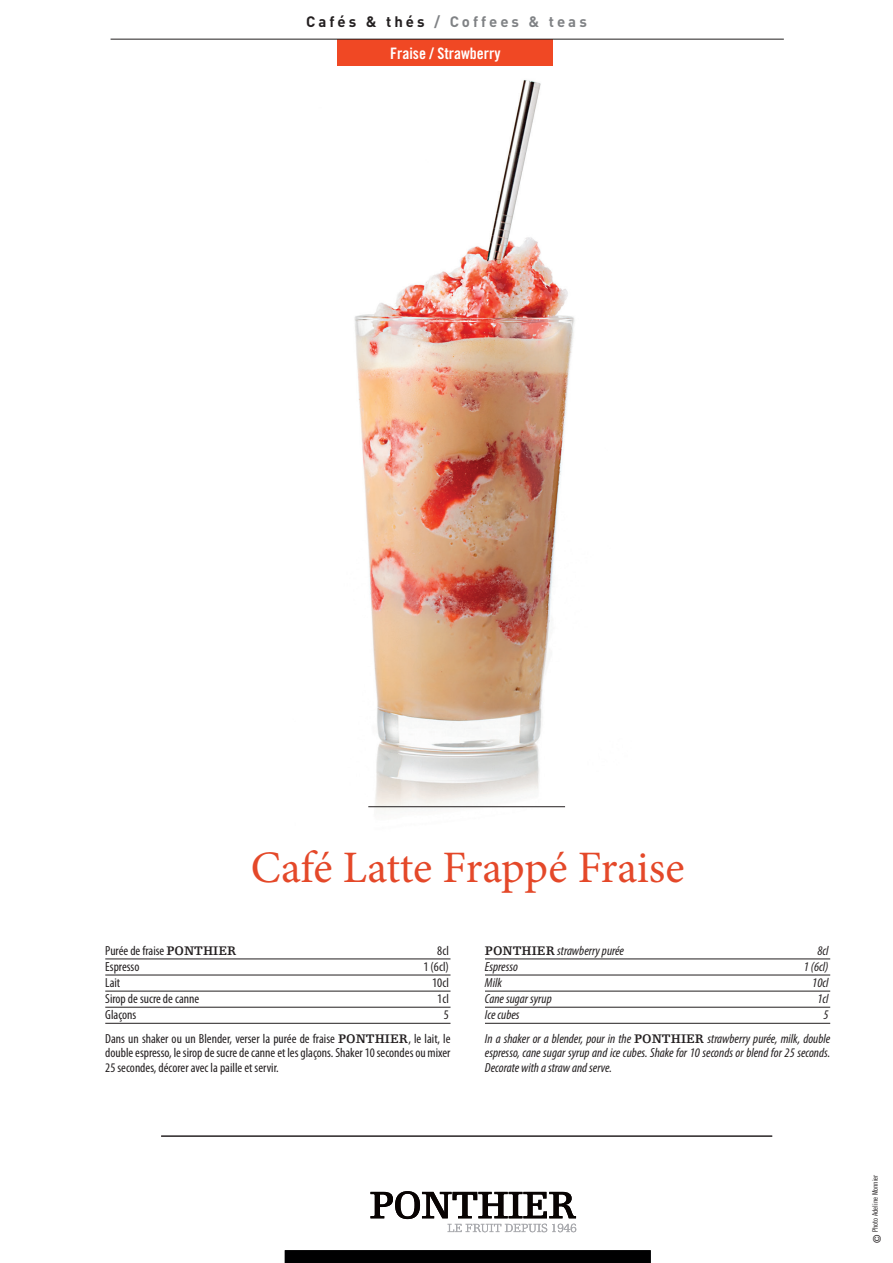
<style>
.page{position:relative;width:893px;height:1263px;background:#fff}
.page>*{position:absolute;margin:0;border:0;box-sizing:border-box;transform-origin:0 0}
.t1{font:45px "Minion Pro";letter-spacing:-.01em;color:#e44829}
.t2{font:15.75px "Trade Gothic Bold Cond Twenty";color:#fff}
.t3{font:700 15px "DIN";letter-spacing:.2em;color:#808285}
.t4{font:condensed 13.2px/23.5px "Myriad Pro";color:#231f20;text-align:right}
.t5{font:italic condensed 13.2px/23.5px "Myriad Pro";color:#231f20;text-align:right}
.t6{font:7.5px "Trade Gothic Cond Eighteen";color:#231f20}
.s1{color:#231f20}
.s2{font-family:"Egyptienne F";font-weight:700;font-stretch:normal}
.s3{font-family:"Egyptienne F";font-weight:700;font-style:normal;font-stretch:normal}
.s4{font-size:10.5px}
</style>
<div class="page">
<img style="left:354px;top:80px;width:221px;height:731px">
<hr style="left:368px;top:806px;width:197px;height:1px;background:#231f20">
<hr style="left:161px;top:1136px;width:611px;height:1px;background:#231f20">
<div style="left:285px;top:1250px;width:366px;height:13px;background:#000001"></div>
<hr style="left:105px;top:959px;width:345px;height:1px;background:#231f20">
<hr style="left:105px;top:975px;width:345px;height:1px;background:#231f20">
<hr style="left:105px;top:991px;width:345px;height:1px;background:#231f20">
<hr style="left:105px;top:1007px;width:345px;height:1px;background:#231f20">
<hr style="left:105px;top:1023px;width:345px;height:1px;background:#231f20">
<hr style="left:485px;top:959px;width:345px;height:1px;background:#231f20">
<hr style="left:485px;top:975px;width:345px;height:1px;background:#231f20">
<hr style="left:485px;top:991px;width:345px;height:1px;background:#231f20">
<hr style="left:485px;top:1007px;width:345px;height:1px;background:#231f20">
<hr style="left:485px;top:1023px;width:345px;height:1px;background:#231f20">
<div style="left:337px;top:39px;width:216px;height:26px;background:#f04824"></div>
<hr style="left:111px;top:39px;width:673px;height:1px;background:#231f20">
<svg style="left:370px;top:1191px;width:206px;height:41px"></svg>
<p class="t3" style="left:306px;top:12px;width:282px"><span class="s1">Cafés &amp; thés</span> / Coffees &amp; teas</p>
<p class="t2" style="left:390px;top:43px;width:112px">Fraise / Strawberry</p>
<h1 class="t1" style="left:251px;top:838px;width:435px">Café Latte Frappé Fraise</h1>
<p class="t4" style="left:105px;top:938px;width:133px">Purée de fraise <span class="s2">PONTHIER</span></p>
<p class="t4" style="left:437px;top:938px;width:13px">8cl</p>
<p class="t4" style="left:105px;top:954px;width:36px">Espresso</p>
<p class="t4" style="left:423px;top:954px;width:27px">1 (6cl)</p>
<p class="t4" style="left:105px;top:970px;width:17px">Lait</p>
<p class="t4" style="left:432px;top:970px;width:18px">10cl</p>
<p class="t4" style="left:105px;top:986px;width:96px">Sirop de sucre de canne</p>
<p class="t4" style="left:437px;top:986px;width:13px">1cl</p>
<p class="t4" style="left:105px;top:1003px;width:33px">Glaçons</p>
<p class="t4" style="left:105px;top:1003px;width:347px">5<br>Dans un shaker ou un Blender, verser la purée de fraise <span class="s2">PONTHIER</span>, le lait, le</p>
<p class="t4" style="left:105px;top:1045px;width:347px;line-height:14.5px;text-align:left">double espresso, le sirop de sucre de canne et les glaçons. Shaker 10 secondes ou mixer<br>25 secondes, décorer avec la paille et servir.</p>
<p class="t5" style="left:485px;top:938px;width:141px"><span class="s3">PONTHIER</span> strawberry purée</p>
<p class="t5" style="left:817px;top:938px;width:13px">8cl</p>
<p class="t5" style="left:485px;top:954px;width:35px">Espresso</p>
<p class="t5" style="left:804px;top:954px;width:26px">1 (6cl)</p>
<p class="t5" style="left:485px;top:970px;width:18px">Milk</p>
<p class="t5" style="left:812px;top:970px;width:18px">10cl</p>
<p class="t5" style="left:485px;top:986px;width:68px">Cane sugar syrup</p>
<p class="t5" style="left:817px;top:986px;width:13px">1cl</p>
<p class="t5" style="left:485px;top:1003px;width:36px">Ice cubes</p>
<p class="t5" style="left:485px;top:1003px;width:347px">5<br>In a shaker or a blender, pour in the <span class="s3">PONTHIER</span> strawberry purée, milk, double</p>
<p class="t5" style="left:485px;top:1045px;width:347px;line-height:14.5px;text-align:left">espresso, cane sugar syrup and ice cubes. Shake for 10 seconds or blend for 25 seconds.<br>Decorate with a straw and serve.</p>
<p class="t6" style="left:870px;top:1243px;width:70px;rotate:-90deg"><span class="s4">©</span> Photo Adeline Monnier</p>
</div>
